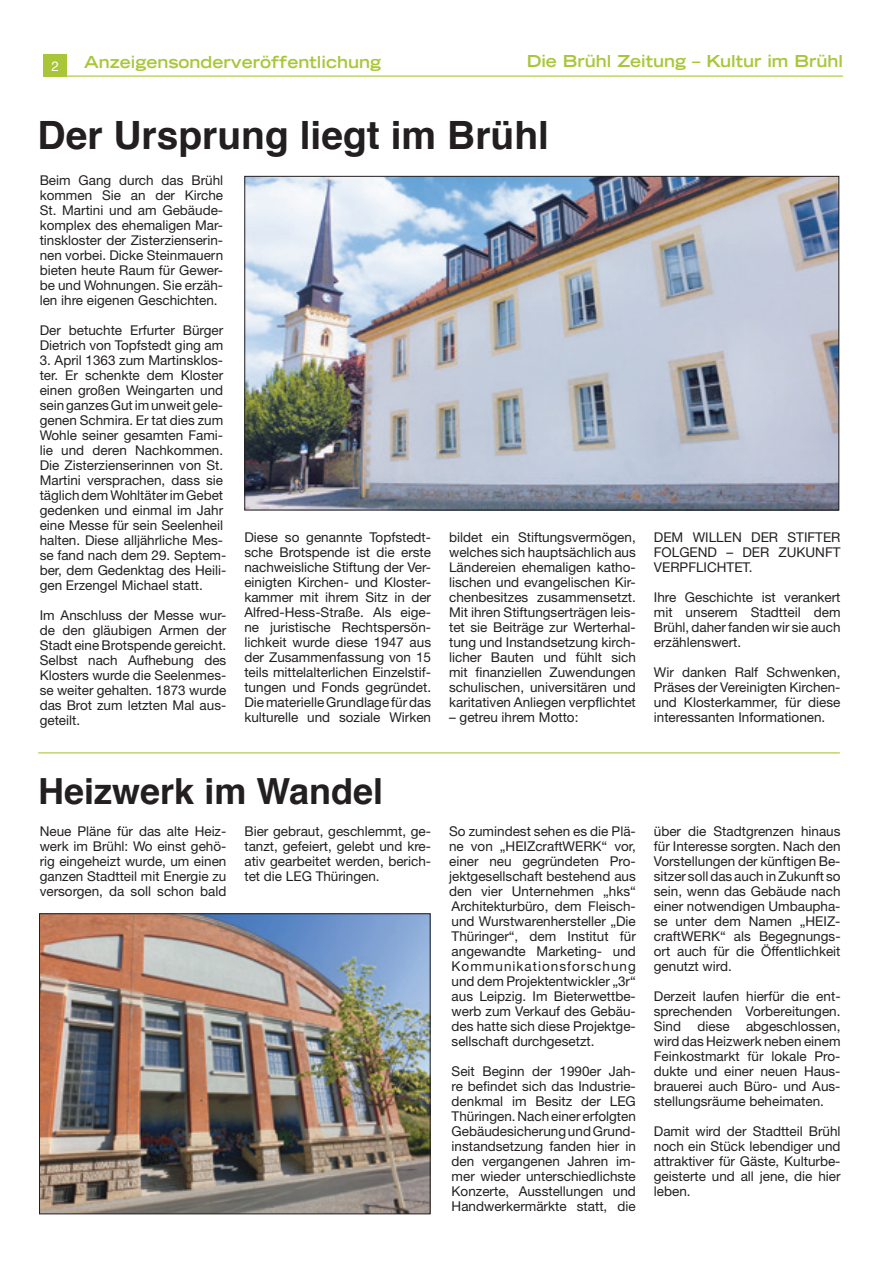
<style>
.page{position:relative;width:893px;height:1263px;background:#fff}
.page>*{position:absolute;margin:0;border:0;box-sizing:border-box;transform-origin:0 0}
.t1{font:700 39px "Helvetica";color:#231f20}
.t2{font:700 36px "Helvetica";color:#231f20}
.t3{font:700 expanded 16.5px "Trade Gothic LH";color:#a9c638}
.t4{font:13.5px/15px "Helvetica Neue";color:#231f20;text-align:justify}
.t5{font:13.5px "Helvetica Neue";color:#fff}
</style>
<div class="page">
<div style="left:44px;top:54px;width:23px;height:23px;background:#a9c638"></div>
<hr style="left:44px;top:76px;width:799px;height:1px;background:#a9c638">
<img style="left:246px;top:178px;width:591px;height:330px">
<img style="left:41px;top:915px;width:387px;height:297px">
<div style="left:39px;top:913px;width:391px;height:301px;border:1px solid #231f20"></div>
<hr style="left:38px;top:752px;width:802px;height:1px;background:#a9c638">
<p class="t5" style="left:51px;top:58px;width:9px">2</p>
<p class="t3" style="left:84px;top:52px;width:299px">Anzeigensonderveröffentlichung</p>
<p class="t3" style="left:527px;top:51px;width:318px">Die Brühl Zeitung – Kultur im Brühl</p>
<h1 class="t1" style="left:38px;top:109px;width:513px">Der Ursprung liegt im Brühl</h1>
<p class="t4" style="left:40px;top:172px;width:185px">Beim Gang durch das Brühl kommen Sie an der Kirche St. Martini und am Gebäude&shy;komplex des ehemaligen Mar&shy;tinskloster der Zisterzienserin&shy;nen vorbei. Dicke Steinmauern bieten heute Raum für Gewer&shy;be und Wohnungen. Sie erzäh&shy;len ihre eigenen Geschichten.</p>
<p class="t4" style="left:40px;top:322px;width:185px">Der betuchte Erfurter Bürger<br>Dietrich von Topfstedt ging am</p>
<p class="t4" style="left:40px;top:352px;width:188px;text-align:left">3. April 1363 zum Martinsklos&shy;ter. Er schenkte dem Kloster einen großen Weingarten und sein ganzes Gut im unweit gele&shy;genen Schmira. Er tat dies zum<br>Wohle seiner gesamten Fami&shy;lie und deren Nachkommen.<br>Die Zisterzienserinnen von St.<br>Martini versprachen, dass sie täglich dem Wohltäter im Gebet gedenken und einmal im Jahr eine Messe für sein Seelenheil halten. Diese alljährliche Mes&shy;se fand nach dem 29. Septem&shy;ber, dem Gedenktag des Heili&shy;gen Erzengel Michael statt.</p>
<p class="t4" style="left:40px;top:607px;width:188px">Im Anschluss der Messe wur&shy;de den gläubigen Armen der Stadt eine Brotspende gereicht.<br>Selbst nach Aufhebung des Klosters wurde die Seelenmes&shy;se weiter gehalten. 1873 wurde das Brot zum letzten Mal aus&shy;geteilt.</p>
<p class="t4" style="left:244px;top:530px;width:188px">Diese so genannte Topfstedt&shy;sche Brotspende ist die erste nachweisliche Stiftung der Ver&shy;einigten Kirchen- und Kloster&shy;kammer mit ihrem Sitz in der Alfred-Hess-Straße. Als eige&shy;ne juristische Rechtspersön&shy;lichkeit wurde diese 1947 aus der Zusammenfassung von 15 teils mittelalterlichen Einzelstif&shy;tungen und Fonds gegründet.<br>Die materielle Grundlage für das kulturelle und soziale Wirken</p>
<p class="t4" style="left:449px;top:530px;width:188px">bildet ein Stiftungsvermögen, welches sich hauptsächlich aus Ländereien ehemaligen katho&shy;lischen und evangelischen Kir&shy;chenbesitzes zusammensetzt.<br>Mit ihren Stiftungserträgen leis&shy;tet sie Beiträge zur Werterhal&shy;tung und Instandsetzung kirch&shy;licher Bauten und fühlt sich mit finanziellen Zuwendungen schulischen, universitären und karitativen Anliegen verpflichtet</p>
<p class="t4" style="left:449px;top:710px;width:131px">– getreu ihrem Motto:</p>
<p class="t4" style="left:654px;top:530px;width:188px">DEM WILLEN DER STIFTER FOLGEND – DER ZUKUNFT VERPFLICHTET.</p>
<p class="t4" style="left:654px;top:590px;width:188px">Ihre Geschichte ist verankert mit unserem Stadtteil dem Brühl, daher fanden wir sie auch erzählenswert.</p>
<p class="t4" style="left:654px;top:665px;width:188px">Wir danken Ralf Schwenken, Präses der Vereinigten Kirchen&shy;und Klosterkammer, für diese interessanten Informationen.</p>
<h2 class="t2" style="left:38px;top:766px;width:346px">Heizwerk im Wandel</h2>
<p class="t4" style="left:40px;top:824px;width:188px">Neue Pläne für das alte Heiz&shy;werk im Brühl: Wo einst gehö&shy;rig eingeheizt wurde, um einen ganzen Stadtteil mit Energie zu versorgen, da soll schon bald</p>
<p class="t4" style="left:244px;top:824px;width:188px">Bier gebraut, geschlemmt, ge&shy;tanzt, gefeiert, gelebt und kre&shy;ativ gearbeitet werden, berich&shy;tet die LEG Thüringen.</p>
<p class="t4" style="left:449px;top:824px;width:188px">So zumindest sehen es die Plä&shy;ne von „HEIZcraftWERK“ vor, einer neu gegründeten Pro&shy;jektgesellschaft bestehend aus den vier Unternehmen „hks“ Architekturbüro, dem Fleisch&shy;und Wurstwarenhersteller „Die Thüringer“, dem Institut für angewandte Marketing- und Kommunikationsforschung und dem Projektentwickler „3r“ aus Leipzig. Im Bieterwettbe&shy;werb zum Verkauf des Gebäu&shy;des hatte sich diese Projektge&shy;sellschaft durchgesetzt.</p>
<p class="t4" style="left:452px;top:1064px;width:186px">Seit Beginn der 1990er Jah&shy;re befindet sich das Industrie&shy;denkmal im Besitz der LEG Thüringen. Nach einer erfolgten Gebäudesicherung und Grund&shy;instandsetzung fanden hier in den vergangenen Jahren im&shy;mer wieder unterschiedlichste Konzerte, Ausstellungen und Handwerkermärkte statt, die</p>
<p class="t4" style="left:654px;top:824px;width:188px">über die Stadtgrenzen hinaus für Interesse sorgten. Nach den Vorstellungen der künftigen Be&shy;sitzer soll das auch in Zukunft so sein, wenn das Gebäude nach einer notwendigen Umbaupha&shy;se unter dem Namen „HEIZ&shy;craftWERK“ als Begegnungs&shy;ort auch für die Öffentlichkeit genutzt wird.</p>
<p class="t4" style="left:654px;top:989px;width:188px">Derzeit laufen hierfür die ent&shy;sprechenden Vorbereitungen.<br>Sind diese abgeschlossen, wird das Heizwerk neben einem Feinkostmarkt für lokale Pro&shy;dukte und einer neuen Haus&shy;brauerei auch Büro- und Aus&shy;stellungsräume beheimaten.</p>
<p class="t4" style="left:654px;top:1124px;width:188px">Damit wird der Stadtteil Brühl noch ein Stück lebendiger und attraktiver für Gäste, Kulturbe&shy;geisterte und all jene, die hier leben.</p>
</div>
